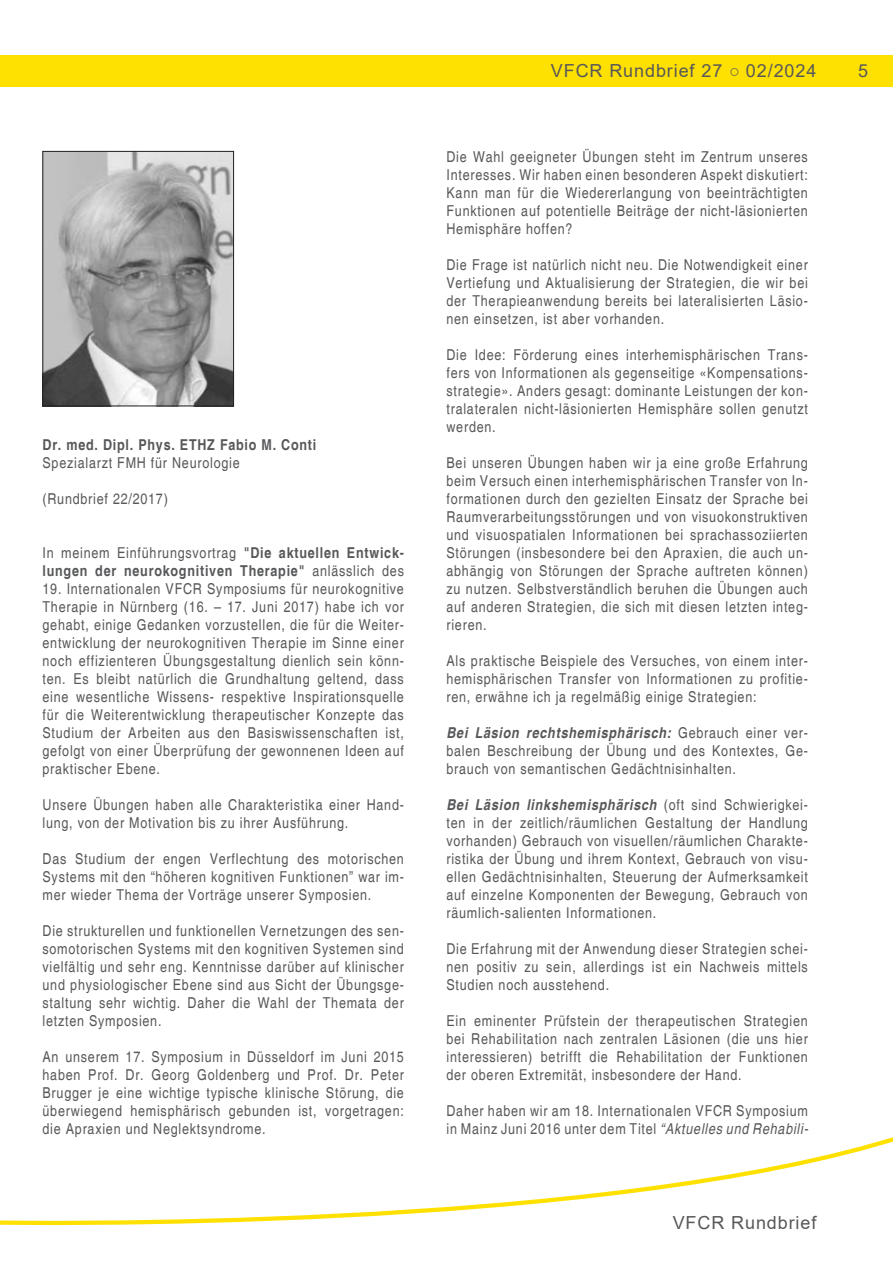
<style>
.page{position:relative;width:893px;height:1263px;background:#fff}
.page>*{position:absolute;margin:0;border:0;box-sizing:border-box;transform-origin:0 0}
.t1{font:18px "Arial";letter-spacing:.05em;color:#57585a}
.t2{font:condensed 15px/18px "Helvetica";letter-spacing:.05em;color:#57585a;text-align:justify}
.t3{font:700 condensed 15px/18px "Helvetica";letter-spacing:.05em;color:#57585a}
.s1{font-weight:400}
.s2{font-weight:700;font-style:italic}
.s3{font-style:italic}
</style>
<div class="page">
<div style="left:0;top:55px;width:893px;height:32px;background:#ffe101"></div>
<svg style="left:0;top:1137px;width:893px;height:89px"></svg>
<img style="left:45px;top:153px;width:187px;height:251px">
<div style="left:43px;top:151px;width:191px;height:255px;border:1px solid #231f20"></div>
<p class="t3" style="left:43px;top:436px;width:275px">Dr. med. Dipl. Phys. ETHZ Fabio M. Conti</p>
<p class="t2" style="left:43px;top:454px;width:199px">Spezialarzt FMH für Neurologie</p>
<p class="t2" style="left:43px;top:490px;width:127px">(Rundbrief 22/2017)</p>
<p class="t3" style="left:43px;top:544px;width:363px"><span class="s1">In meinem Einführungsvortrag</span> "Die aktuellen Entwick&shy;lungen der neurokognitiven Therapie" <span class="s1">anlässlich des</span></p>
<p class="t2" style="left:43px;top:580px;width:363px">19. Internationalen VFCR Symposiums für neurokognitive Therapie in Nürnberg (16. – 17. Juni 2017) habe ich vor gehabt, einige Gedanken vorzustellen, die für die Weiter&shy;entwicklung der neurokognitiven Therapie im Sinne einer noch effizienteren Übungsgestaltung dienlich sein könn&shy;ten. Es bleibt natürlich die Grundhaltung geltend, dass eine wesentliche Wissens- respektive Inspirationsquelle für die Weiterentwicklung therapeutischer Konzepte das Studium der Arbeiten aus den Basiswissenschaften ist, gefolgt von einer Überprüfung der gewonnenen Ideen auf praktischer Ebene.</p>
<p class="t2" style="left:43px;top:796px;width:363px">Unsere Übungen haben alle Charakteristika einer Hand&shy;lung, von der Motivation bis zu ihrer Ausführung.</p>
<p class="t2" style="left:43px;top:850px;width:363px">Das Studium der engen Verflechtung des motorischen Systems mit den “höheren kognitiven Funktionen” war im&shy;mer wieder Thema der Vorträge unserer Symposien.</p>
<p class="t2" style="left:43px;top:922px;width:363px">Die strukturellen und funktionellen Vernetzungen des sen&shy;somotorischen Systems mit den kognitiven Systemen sind vielfältig und sehr eng. Kenntnisse darüber auf klinischer und physiologischer Ebene sind aus Sicht der Übungsge&shy;staltung sehr wichtig. Daher die Wahl der Themata der letzten Symposien.</p>
<p class="t2" style="left:43px;top:1048px;width:363px">An unserem 17. Symposium in Düsseldorf im Juni 2015 haben Prof. Dr. Georg Goldenberg und Prof. Dr. Peter Brugger je eine wichtige typische klinische Störung, die überwiegend hemisphärisch gebunden ist, vorgetragen: die Apraxien und Neglektsyndrome.</p>
<p class="t1" style="left:551px;top:58px;width:267px">VFCR Rundbrief 27 ○ 02/2024</p>
<p class="t1" style="left:858px;top:58px;width:12px">5</p>
<p class="t2" style="left:446px;top:148px;width:363px">Die Wahl geeigneter Übungen steht im Zentrum unseres Interesses. Wir haben einen besonderen Aspekt diskutiert:<br>Kann man für die Wiedererlangung von beeinträchtigten Funktionen auf potentielle Beiträge der nicht-läsionierten Hemisphäre hoffen?</p>
<p class="t2" style="left:446px;top:256px;width:363px">Die Frage ist natürlich nicht neu. Die Notwendigkeit einer Vertiefung und Aktualisierung der Strategien, die wir bei der Therapieanwendung bereits bei lateralisierten Läsio&shy;nen einsetzen, ist aber vorhanden.</p>
<p class="t2" style="left:446px;top:346px;width:363px">Die Idee: Förderung eines interhemisphärischen Trans&shy;fers von Informationen als gegenseitige «Kompensations&shy;strategie». Anders gesagt: dominante Leistungen der kon&shy;tralateralen nicht-läsionierten Hemisphäre sollen genutzt werden.</p>
<p class="t2" style="left:446px;top:454px;width:363px">Bei unseren Übungen haben wir ja eine große Erfahrung beim Versuch einen interhemisphärischen Transfer von In&shy;formationen durch den gezielten Einsatz der Sprache bei Raumverarbeitungsstörungen und von visuokonstruktiven und visuospatialen Informationen bei sprachassoziierten Störungen (insbesondere bei den Apraxien, die auch un&shy;abhängig von Störungen der Sprache auftreten können) zu nutzen. Selbstverständlich beruhen die Übungen auch auf anderen Strategien, die sich mit diesen letzten integ&shy;rieren.</p>
<p class="t2" style="left:446px;top:652px;width:363px">Als praktische Beispiele des Versuches, von einem inter&shy;hemisphärischen Transfer von Informationen zu profitie&shy;ren, erwähne ich ja regelmäßig einige Strategien:</p>
<p class="t2" style="left:446px;top:724px;width:363px"><span class="s2">Bei Läsion rechtshemisphärisch:</span> Gebrauch einer ver&shy;balen Beschreibung der Übung und des Kontextes, Ge&shy;brauch von semantischen Gedächtnisinhalten.</p>
<p class="t2" style="left:446px;top:796px;width:363px"><span class="s2">Bei Läsion linkshemisphärisch</span> (oft sind Schwierigkei&shy;ten in der zeitlich/räumlichen Gestaltung der Handlung vorhanden) Gebrauch von visuellen/räumlichen Charakte&shy;ristika der Übung und ihrem Kontext, Gebrauch von visu&shy;ellen Gedächtnisinhalten, Steuerung der Aufmerksamkeit auf einzelne Komponenten der Bewegung, Gebrauch von räumlich-salienten Informationen.</p>
<p class="t2" style="left:446px;top:940px;width:363px">Die Erfahrung mit der Anwendung dieser Strategien schei&shy;nen positiv zu sein, allerdings ist ein Nachweis mittels Studien noch ausstehend.</p>
<p class="t2" style="left:446px;top:1012px;width:363px">Ein eminenter Prüfstein der therapeutischen Strategien bei Rehabilitation nach zentralen Läsionen (die uns hier interessieren) betrifft die Rehabilitation der Funktionen der oberen Extremität, insbesondere der Hand.</p>
<p class="t2" style="left:446px;top:1102px;width:363px">Daher haben wir am 18. Internationalen VFCR Symposium in Mainz Juni 2016 unter dem Titel <span class="s3">“Aktuelles und Rehabili-</span></p>
<p class="t1" style="left:673px;top:1210px;width:145px">VFCR Rundbrief</p>
</div>
